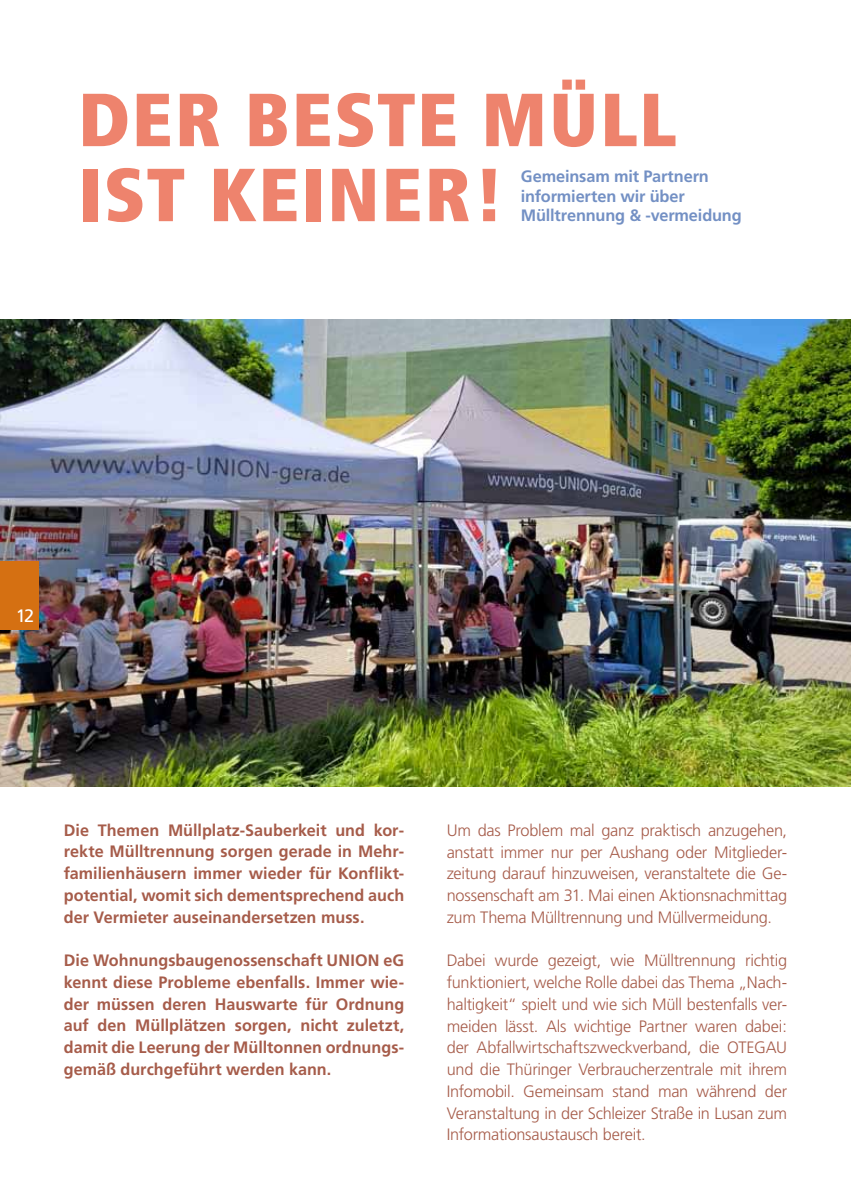
<style>
.page{position:relative;width:851px;height:1191px;background:#fff}
.page>*{position:absolute;margin:0;border:0;box-sizing:border-box;transform-origin:0 0}
.t1{font:900 condensed 75px/75px "Frutiger";letter-spacing:.03em;color:#ee836d}
.t2{font:18px "Frutiger";color:#fff}
.t3{font:300 16.5px/21.8px "Frutiger";letter-spacing:-.02em;color:#a65c4a;text-align:justify}
.t4{font:700 16.5px/21.8px "Frutiger";color:#a65c4a;text-align:justify}
.t5{font:700 16.5px/19.5px "Frutiger";letter-spacing:-.01em;color:#7390c4}
</style>
<div class="page">
<img style="left:0;top:319px;width:850px;height:468px">
<div style="left:0;top:561px;width:38px;height:68px;background:#d57012"></div>
<h1 class="t1" style="left:78px;top:82px;width:558px;text-indent:403px">MÜLL<br>IST KEINER!</h1>
<h1 class="t1" style="left:78px;top:82px;width:254px">DER BESTE</h1>
<p class="t5" style="left:521px;top:166px;width:222px">Gemeinsam mit Partnern informierten wir über<br>M ülltrennung &amp; -vermeidung</p>
<p class="t2" style="left:16px;top:605px;width:20px">12</p>
<p class="t4" style="left:64px;top:819px;width:342px">Die Themen M üllplatz-Sauberkeit und kor&shy;rekte M ülltrennung sorgen gerade in Mehr&shy;familienhäusern immer wieder für Konflikt&shy;potential, womit sich dementsprechend auch der Vermieter auseinandersetzen muss.</p>
<p class="t4" style="left:64px;top:949px;width:342px">Die Wohnungsbaugenossenschaft UN ION eG kennt diese Probleme ebenfalls. Immer wie&shy;der müssen deren Hauswarte für Ordnung auf den M üllplätzen sorgen, nicht zuletzt, damit die Leerung der M ülltonnen ordnungs&shy;gemäß durchgeführt werden kann.</p>
<p class="t3" style="left:446px;top:819px;width:342px">Um das Problem mal ganz praktisch anzugehen, anstatt immer nur per Aushang oder Mitglieder&shy;zeitung darauf hinzuweisen, veranstaltete die Ge&shy;nossenschaft am 31. Mai einen Aktionsnachmittag zum Thema Mülltrennung und Müllvermeidung.</p>
<p class="t3" style="left:446px;top:949px;width:342px">Dabei wurde gezeigt, wie Mülltrennung richtig funktioniert, welche Rolle dabei das Thema „Nach&shy;haltigkeit“ spielt und wie sich Müll bestenfalls ver&shy;meiden lässt. Als wichtige Partner waren dabei: der Abfallwirtschaftszweckverband, die OTEGAU und die Thüringer Verbraucherzentrale mit ihrem Infomobil. Gemeinsam stand man während der Veranstaltung in der Schleizer Straße in Lusan zum Informationsaustausch bereit.</p>
</div>
